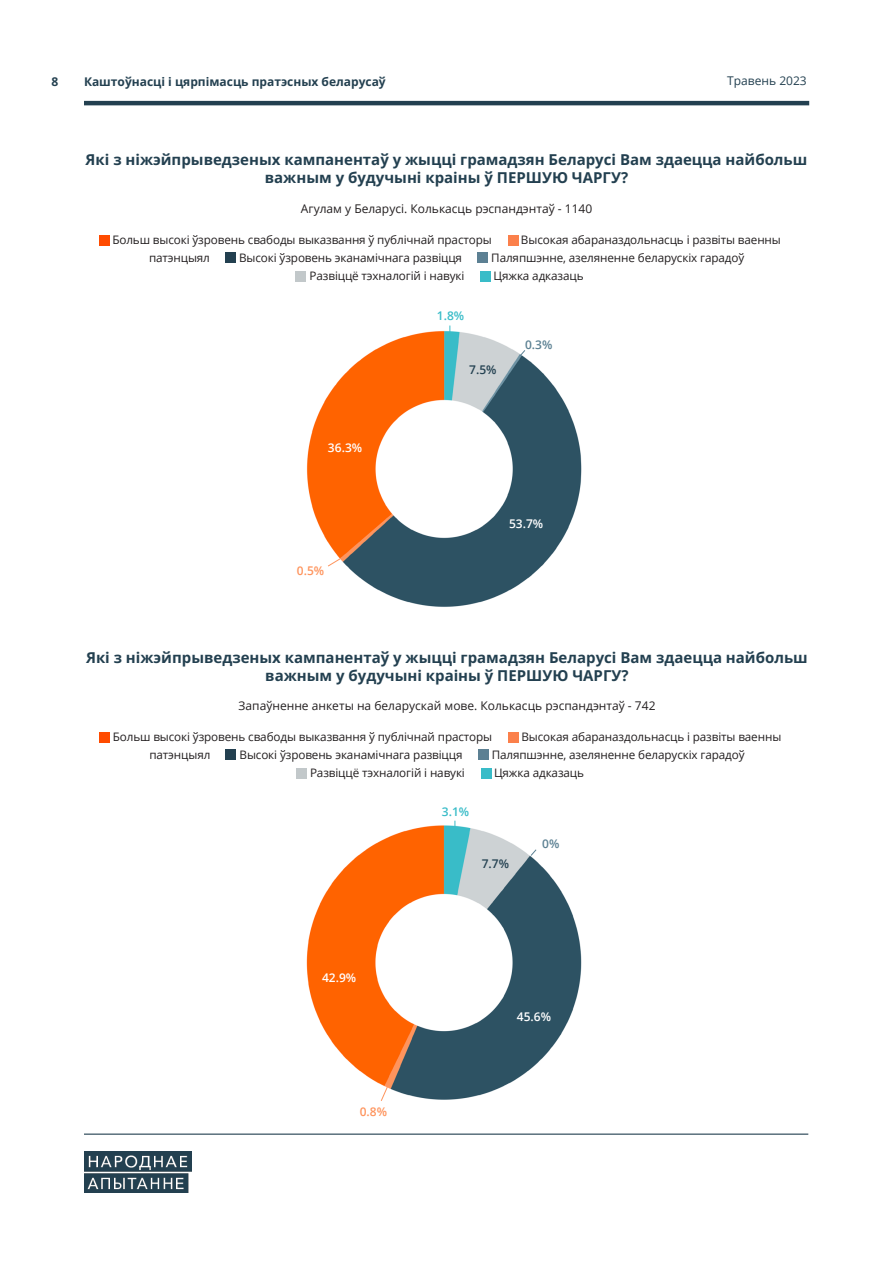
<style>
.page{position:relative;width:893px;height:1263px;background:#fff}
.page>*{position:absolute;margin:0;border:0;box-sizing:border-box;transform-origin:0 0}
.t1{font:700 15px/18px "Open Sans";color:#234050;text-align:center}
.t2{font:12px "Open Sans";color:#231f20}
.t3{font:700 12px "Open Sans";color:#234050}
.t4{font:600 12px "Open Sans";color:#fff}
.t5{font:12px "Open Sans";color:#234050}
.t6{font:600 12px "Open Sans";color:#fe945d}
.t7{font:600 12px "Open Sans";color:#234151}
.t8{font:600 12px "Open Sans";color:#39bcc8}
.t9{font:600 12px "Open Sans";color:#5c8193}
.t10{font:11.7px "Open Sans";letter-spacing:-.01em;color:#231f20}
</style>
<div class="page">
<hr style="left:84px;top:101px;width:725px;height:4px;background:#234050">
<hr style="left:84px;top:1133px;width:724px;height:2px;background:#234050">
<img style="left:84px;top:1152px;width:108px;height:40px">
<img style="left:306px;top:326px;width:276px;height:281px">
<div style="left:99px;top:235px;width:10px;height:11px;background:#ff4b00"></div>
<div style="left:99px;top:732px;width:10px;height:10px;background:#ff4b00"></div>
<div style="left:508px;top:235px;width:10px;height:11px;background:#fb804b"></div>
<div style="left:509px;top:732px;width:10px;height:10px;background:#fb804b"></div>
<div style="left:225px;top:253px;width:10px;height:10px;background:#234050"></div>
<div style="left:225px;top:749px;width:10px;height:10px;background:#234050"></div>
<div style="left:478px;top:253px;width:10px;height:10px;background:#5c8093"></div>
<div style="left:478px;top:749px;width:10px;height:10px;background:#5c8093"></div>
<div style="left:296px;top:271px;width:10px;height:10px;background:#c2c8ca"></div>
<div style="left:296px;top:768px;width:10px;height:10px;background:#c2c8ca"></div>
<div style="left:481px;top:271px;width:10px;height:10px;background:#39bcc8"></div>
<div style="left:481px;top:768px;width:10px;height:10px;background:#39bcc8"></div>
<svg style="left:328px;top:557px;width:14px;height:10px"></svg>
<svg style="left:519px;top:350px;width:6px;height:7px"></svg>
<img style="left:306px;top:820px;width:276px;height:281px">
<svg style="left:381px;top:1085px;width:7px;height:16px"></svg>
<svg style="left:530px;top:849px;width:7px;height:7px"></svg>
<p class="t3" style="left:51px;top:74px;width:8px">8</p>
<p class="t3" style="left:84px;top:74px;width:303px">Каштоўнасці і цярпімасць пратэсных беларусаў</p>
<p class="t5" style="left:727px;top:73px;width:81px">Травень 2023</p>
<p class="t1" style="left:86px;top:150px;width:723px">Які з ніжэйпрыведзеных кампанентаў у жыцці грамадзян Беларусі Вам здаецца найбольш важным у будучыні краіны ў ПЕРШУЮ ЧАРГУ?</p>
<p class="t2" style="left:301px;top:200px;width:293px">Агулам у Беларусі. Колькасць рэспандэнтаў - 1140</p>
<p class="t10" style="left:112px;top:232px;width:381px">Больш высокі ўзровень свабоды выказвання ў публічнай прасторы</p>
<p class="t10" style="left:521px;top:232px;width:261px">Высокая абараназдольнасць і развіты ваенны</p>
<p class="t10" style="left:149px;top:250px;width:62px">патэнцыял</p>
<p class="t10" style="left:239px;top:250px;width:224px">Высокі ўзровень эканамічнага развіцця</p>
<p class="t10" style="left:491px;top:250px;width:255px">Паляпшэнне, азеляненне беларускіх гарадоў</p>
<p class="t10" style="left:310px;top:268px;width:156px">Развіццё тэхналогій і навукі</p>
<p class="t10" style="left:494px;top:268px;width:92px">Цяжка адказаць</p>
<p class="t4" style="left:328px;top:439px;width:36px">36.3%</p>
<p class="t6" style="left:297px;top:563px;width:29px">0.5%</p>
<p class="t8" style="left:437px;top:307px;width:29px">1.8%</p>
<p class="t7" style="left:469px;top:362px;width:29px">7.5%</p>
<p class="t9" style="left:525px;top:336px;width:29px">0.3%</p>
<p class="t4" style="left:509px;top:516px;width:36px">53.7%</p>
<p class="t1" style="left:86px;top:648px;width:723px">Які з ніжэйпрыведзеных кампанентаў у жыцці грамадзян Беларусі Вам здаецца найбольш важным у будучыні краіны ў ПЕРШУЮ ЧАРГУ?</p>
<p class="t2" style="left:239px;top:697px;width:418px">Запаўненне анкеты на беларускай мове. Колькасць рэспандэнтаў - 742</p>
<p class="t10" style="left:113px;top:729px;width:381px">Больш высокі ўзровень свабоды выказвання ў публічнай прасторы</p>
<p class="t10" style="left:521px;top:729px;width:261px">Высокая абараназдольнасць і развіты ваенны</p>
<p class="t10" style="left:149px;top:747px;width:62px">патэнцыял</p>
<p class="t10" style="left:240px;top:747px;width:224px">Высокі ўзровень эканамічнага развіцця</p>
<p class="t10" style="left:492px;top:747px;width:255px">Паляпшэнне, азеляненне беларускіх гарадоў</p>
<p class="t10" style="left:310px;top:765px;width:156px">Развіццё тэхналогій і навукі</p>
<p class="t10" style="left:494px;top:765px;width:92px">Цяжка адказаць</p>
<p class="t4" style="left:322px;top:969px;width:36px">42.9%</p>
<p class="t6" style="left:360px;top:1103px;width:29px">0.8%</p>
<p class="t8" style="left:442px;top:804px;width:29px">3.1%</p>
<p class="t7" style="left:482px;top:855px;width:29px">7.7%</p>
<p class="t9" style="left:542px;top:835px;width:19px">0%</p>
<p class="t4" style="left:517px;top:1008px;width:36px">45.6%</p>
</div>
